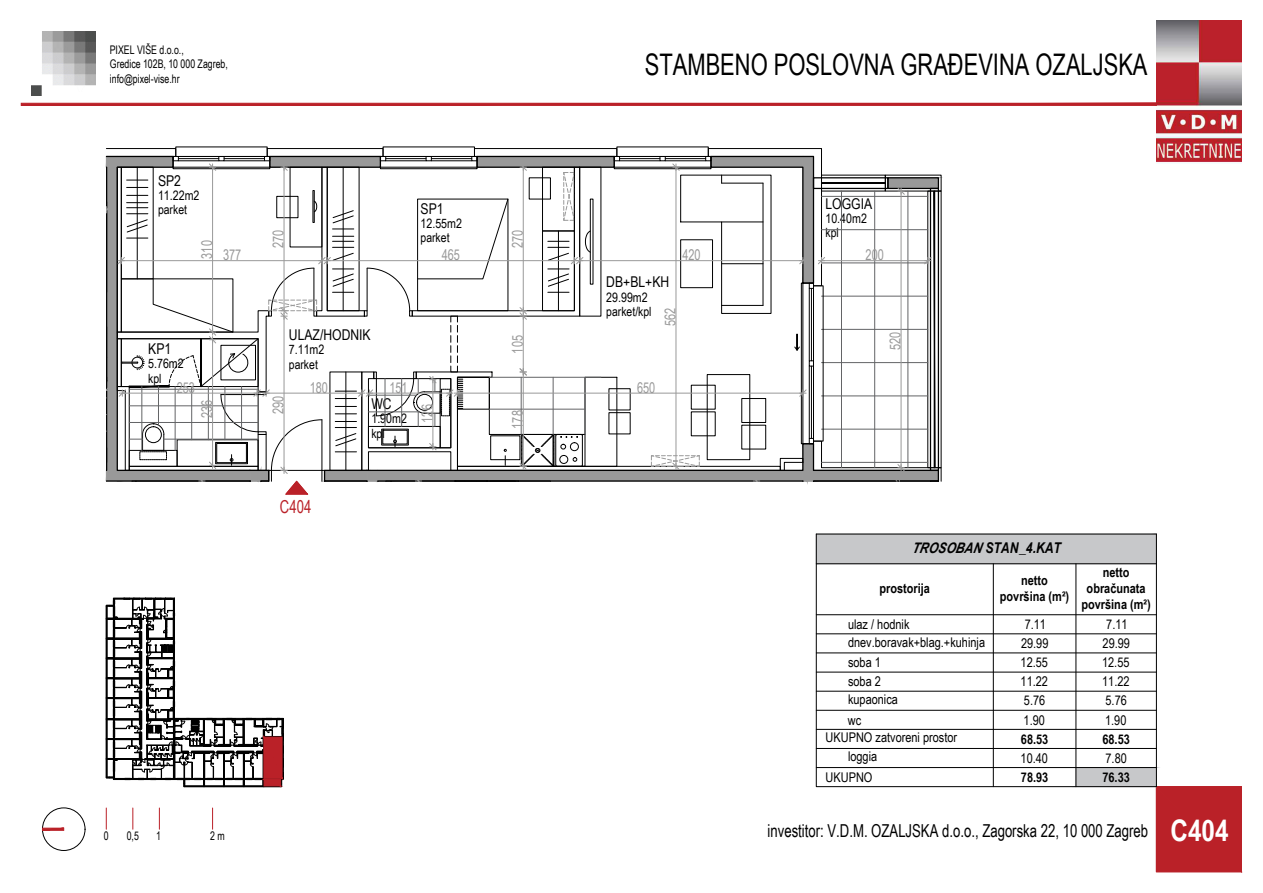
<style>
.page{position:relative;width:1263px;height:893px;background:#fff}
.page>*{position:absolute;margin:0;border:0;box-sizing:border-box;transform-origin:0 0}
.t1{font:29.7px "Arial Narrow";color:#000;scale:.9 1}
.t2{font:700 29.7px "Arial Narrow";color:#fff}
.t3{font:17.85px "Arial Narrow";color:#000;scale:.9 1}
.t4{font:17.85px "Arial Narrow";color:#ba2128;scale:.9 1}
.t5{font:14.85px "Arial Narrow";color:#999;scale:.9 1}
.t6{font:14.85px "Arial Narrow";color:#000}
.t7{font:italic 700 14.85px "Arial Narrow";color:#000}
.t8{font:13.35px "Arial Narrow";color:#000}
.t9{font:700 13.35px/16px "Arial Narrow";color:#000;text-align:center}
.t10{font:13.05px "Arial Narrow";color:#000}
.t11{font:12.75px "Arial Narrow";color:#000}
.t12{font:11.85px/14.4px "Arial Narrow";color:#000;scale:.9 1}
.s1{font-size:14.55px}
</style>
<div class="page">
<img style="left:1156px;top:21px;width:86px;height:141px">
<img style="left:32px;top:31px;width:64px;height:64px">
<svg style="left:20px;top:102px;width:1137px;height:4px;background:#c74c51"></svg>
<svg style="left:1075px;top:767px;width:167px;height:105px"></svg>
<svg style="left:816px;top:533px;width:341px;height:254px"></svg>
<hr style="left:993px;top:563px;width:1px;height:223px;background:#000">
<hr style="left:1076px;top:563px;width:1px;height:223px;background:#000">
<hr style="left:1156px;top:534px;width:1px;height:252px;background:#000">
<svg style="left:106px;top:147px;width:835px;height:348px"></svg>
<svg style="left:105px;top:597px;width:179px;height:190px"></svg>
<div style="left:42px;top:807px;width:43px;height:43px;border:1px solid #000;border-radius:50%"></div>
<svg style="left:42px;top:827px;width:22px;height:4px"></svg>
<svg style="left:106px;top:808px;width:1px;height:21px"></svg>
<svg style="left:159px;top:808px;width:1px;height:21px"></svg>
<svg style="left:212px;top:808px;width:1px;height:21px"></svg>
<svg style="left:133px;top:808px;width:1px;height:21px"></svg>
<p class="t12" style="left:110px;top:42px;width:133px">PIXEL VIŠE d.o.o.,<br>Gredice 102B, 10 000 Zagreb, info@pixel-vise.hr</p>
<h1 class="t1" style="left:645px;top:43px;width:560px">STAMBENO POSLOVNA GRAĐEVINA OZALJSKA</h1>
<p class="t6" style="left:158px;top:170px;width:25px">SP2</p>
<p class="t10" style="left:158px;top:186px;width:43px">11.22m2</p>
<p class="t11" style="left:158px;top:200px;width:31px">parket</p>
<p class="t5" style="left:196px;top:259px;width:22px;rotate:-90deg">310</p>
<p class="t6" style="left:148px;top:338px;width:25px">KP1</p>
<p class="t10" style="left:148px;top:354px;width:37px">5.76m2</p>
<p class="t6" style="left:825px;top:192px;width:48px">LOGGIA</p>
<p class="t6" style="left:421px;top:197px;width:25px">SP1</p>
<p class="t10" style="left:825px;top:209px;width:43px">10.40m2</p>
<p class="t10" style="left:421px;top:213px;width:43px">12.55m2</p>
<p class="t11" style="left:825px;top:223px;width:15px">kpl</p>
<p class="t5" style="left:507px;top:248px;width:22px;rotate:-90deg">270</p>
<p class="t5" style="left:267px;top:248px;width:22px;rotate:-90deg">270</p>
<p class="t11" style="left:421px;top:228px;width:31px">parket</p>
<p class="t5" style="left:223px;top:244px;width:22px">377</p>
<p class="t5" style="left:442px;top:244px;width:22px">465</p>
<p class="t5" style="left:682px;top:244px;width:22px">420</p>
<p class="t5" style="left:866px;top:244px;width:22px">200</p>
<p class="t6" style="left:606px;top:271px;width:64px">DB+BL+KH</p>
<p class="t6" style="left:289px;top:324px;width:83px">ULAZ/HODNIK</p>
<p class="t10" style="left:289px;top:340px;width:37px">7.11m2</p>
<p class="t11" style="left:289px;top:355px;width:31px">parket</p>
<p class="t5" style="left:507px;top:353px;width:22px;rotate:-90deg">105</p>
<p class="t10" style="left:606px;top:287px;width:43px">29.99m2</p>
<p class="t11" style="left:606px;top:302px;width:47px">parket/kpl</p>
<p class="t5" style="left:659px;top:326px;width:22px;rotate:-90deg">562</p>
<p class="t5" style="left:884px;top:350px;width:22px;rotate:-90deg">520</p>
<p class="t11" style="left:148px;top:368px;width:15px">kpl</p>
<p class="t5" style="left:177px;top:376px;width:22px">253</p>
<p class="t5" style="left:310px;top:376px;width:22px">180</p>
<p class="t5" style="left:389px;top:376px;width:22px">151</p>
<p class="t5" style="left:637px;top:376px;width:22px">650</p>
<p class="t5" style="left:196px;top:418px;width:22px;rotate:-90deg">236</p>
<p class="t5" style="left:267px;top:414px;width:22px;rotate:-90deg">290</p>
<p class="t6" style="left:371px;top:393px;width:22px">WC</p>
<p class="t10" style="left:371px;top:409px;width:37px">1.90m2</p>
<p class="t11" style="left:371px;top:424px;width:15px">kpl</p>
<p class="t5" style="left:416px;top:422px;width:22px;rotate:-90deg">126</p>
<p class="t5" style="left:507px;top:428px;width:22px;rotate:-90deg">178</p>
<h2 class="t4" style="left:280px;top:494px;width:36px">C404</h2>
<p class="t12" style="left:104px;top:828px;width:7px">0</p>
<p class="t12" style="left:127px;top:828px;width:15px">0,5</p>
<p class="t12" style="left:156px;top:828px;width:7px">1</p>
<p class="t12" style="left:210px;top:828px;width:18px">2 m</p>
<p class="t7" style="left:912px;top:537px;width:151px"><span class="s1">TROSOBAN</span>STAN_4.KAT</p>
<p class="t9" style="left:879px;top:579px;width:52px">prostorija</p>
<p class="t9" style="left:1000px;top:571px;width:71px">netto površina (m²)</p>
<p class="t9" style="left:1081px;top:563px;width:71px">netto obračunata površina (m²)</p>
<p class="t8" style="left:848px;top:614px;width:63px">ulaz / hodnik</p>
<p class="t8" style="left:1025px;top:614px;width:23px">7.11</p>
<p class="t8" style="left:1106px;top:614px;width:23px">7.11</p>
<p class="t8" style="left:848px;top:632px;width:139px">dnev.boravak+blag.+kuhinja</p>
<p class="t8" style="left:1021px;top:633px;width:29px">29.99</p>
<p class="t8" style="left:1103px;top:633px;width:29px">29.99</p>
<p class="t8" style="left:848px;top:652px;width:34px">soba 1</p>
<p class="t8" style="left:1021px;top:652px;width:29px">12.55</p>
<p class="t8" style="left:1102px;top:652px;width:29px">12.55</p>
<p class="t8" style="left:848px;top:671px;width:34px">soba 2</p>
<p class="t8" style="left:1021px;top:672px;width:29px">11.22</p>
<p class="t8" style="left:1102px;top:672px;width:29px">11.22</p>
<p class="t8" style="left:848px;top:689px;width:51px">kupaonica</p>
<p class="t8" style="left:1024px;top:691px;width:23px">5.76</p>
<p class="t8" style="left:1106px;top:691px;width:23px">5.76</p>
<p class="t8" style="left:848px;top:710px;width:15px">wc</p>
<p class="t8" style="left:1024px;top:710px;width:23px">1.90</p>
<p class="t8" style="left:1105px;top:710px;width:23px">1.90</p>
<p class="t8" style="left:826px;top:728px;width:133px">UKUPNO zatvoreni prostor</p>
<p class="t9" style="left:1021px;top:730px;width:29px">68.53</p>
<p class="t9" style="left:1102px;top:730px;width:29px">68.53</p>
<p class="t8" style="left:848px;top:747px;width:31px">loggia</p>
<p class="t8" style="left:1021px;top:748px;width:29px">10.40</p>
<p class="t8" style="left:1106px;top:748px;width:23px">7.80</p>
<p class="t8" style="left:826px;top:767px;width:48px">UKUPNO</p>
<p class="t9" style="left:1021px;top:768px;width:29px">78.93</p>
<p class="t9" style="left:1102px;top:768px;width:29px">76.33</p>
<h2 class="t3" style="left:768px;top:817px;width:424px">investitor: V.D.M. OZALJSKA d.o.o., Zagorska 22, 10 000 Zagreb</h2>
<h1 class="t2" style="left:1171px;top:808px;width:60px">C404</h1>
</div>
